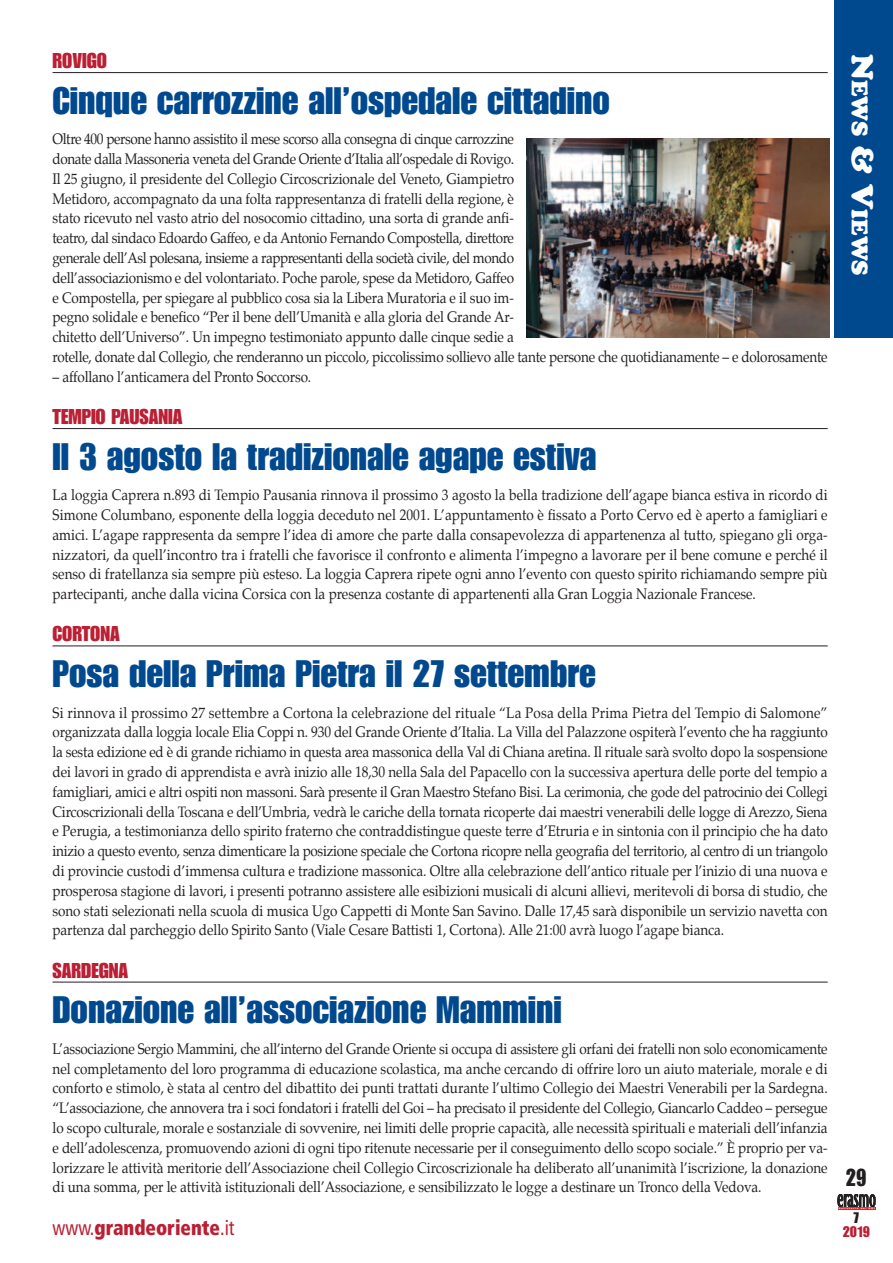
<style>
.page{position:relative;width:893px;height:1263px;background:#fff}
.page>*{position:absolute;margin:0;border:0;box-sizing:border-box;transform-origin:0 0}
.t1{font:37.5px "Impact";color:#01498e}
.t2{font:24px "Impact";color:#231f20;scale:.9 1}
.t3{font:22.5px "Cooper Black Std";color:#fff}
.t4{font:21px "Impact";color:#ba1f33}
.t5{font:900 condensed 21px "Frutiger";color:#ba1f33;scale:.9 1}
.t6{font:15px/19.8px "Palatino";letter-spacing:-.01em;color:#231f20;text-align:justify;scale:.9 1}
.t7{font:15px "Impact";color:#ba1f33}
.t8{font:15px "Impact";color:#231f20}
.t9{font:700 2.1px "Officina Sans";letter-spacing:.2em;color:#fff;scale:1.53 1}
.s1{font-weight:400}
.s2{font-size:30px}
</style>
<div class="page">
<hr style="left:53px;top:72px;width:775px;height:1px;background:#231f20">
<hr style="left:53px;top:428px;width:775px;height:1px;background:#231f20">
<hr style="left:53px;top:646px;width:775px;height:1px;background:#231f20">
<hr style="left:53px;top:982px;width:775px;height:1px;background:#231f20">
<div style="left:834px;top:0;width:59px;height:338px;background:#01498e"></div>
<svg style="left:838px;top:1194px;width:38px;height:13px"></svg>
<hr style="left:838px;top:1207px;width:37px;height:2px;background:#ee1d23">
<img style="left:526px;top:139px;width:303px;height:198px">
<h3 class="t4" style="left:53px;top:53px;width:56px">ROVIGO</h3>
<h1 class="t1" style="left:53px;top:87px;width:559px">Cinque carrozzine all’ospedale cittadino</h1>
<p class="t6" style="left:53px;top:130px;width:863px;text-align:left">Oltre 400 persone hanno assistito il mese scorso alla consegna di cinque carrozzine<br>donate dalla Massoneria veneta del Grande Oriente d’Italia all’ospedale di Rovigo.<br>Il 25 giugno, il presidente del Collegio Circoscrizionale del Veneto, Giampietro<br>Metidoro, accompagnato da una folta rappresentanza di fratelli della regione, è<br>stato ricevuto nel vasto atrio del nosocomio cittadino, una sorta di grande anfi-<br>teatro, dal sindaco Edoardo Gaffeo, e da Antonio Fernando Compostella, direttore<br>generale dell’Asl polesana, insieme a rappresentanti della società civile, del mondo<br>dell’associazionismo e del volontariato. Poche parole, spese da Metidoro, Gaffeo<br>e Compostella, per spiegare al pubblico cosa sia la Libera Muratoria e il suo im-<br>pegno solidale e benefico “Per il bene dell’Umanità e alla gloria del Grande Ar-<br>chitetto dell’Universo”. Un impegno testimoniato appunto dalle cinque sedie a<br>rotelle, donate dal Collegio, che renderanno un piccolo, piccolissimo sollievo alle tante persone che quotidianamente – e dolorosamente</p>
<p class="t6" style="left:53px;top:368px;width:289px">– affollano l’anticamera del Pronto Soccorso.</p>
<h3 class="t4" style="left:53px;top:409px;width:132px">TEMPIO PAUSANIA</h3>
<h1 class="t1" style="left:53px;top:443px;width:546px">Il 3 agosto la tradizionale agape estiva</h1>
<p class="t6" style="left:53px;top:486px;width:863px">La loggia Caprera n.893 di Tempio Pausania rinnova il prossimo 3 agosto la bella tradizione dell’agape bianca estiva in ricordo di Simone Columbano, esponente della loggia deceduto nel 2001. L’appuntamento è fissato a Porto Cervo ed è aperto a famigliari e amici. L’agape rappresenta da sempre l’idea di amore che parte dalla consapevolezza di appartenenza al tutto, spiegano gli orga&shy;nizzatori, da quell’incontro tra i fratelli che favorisce il confronto e alimenta l’impegno a lavorare per il bene comune e perché il senso di fratellanza sia sempre più esteso. La loggia Caprera ripete ogni anno l’evento con questo spirito richiamando sempre più partecipanti, anche dalla vicina Corsica con la presenza costante di appartenenti alla Gran Loggia Nazionale Francese.</p>
<h3 class="t4" style="left:53px;top:626px;width:69px">CORTONA</h3>
<h1 class="t1" style="left:53px;top:660px;width:545px">Posa della Prima Pietra il 27 settembre</h1>
<p class="t6" style="left:52px;top:703px;width:863px">Si rinnova il prossimo 27 settembre a Cortona la celebrazione del rituale “La Posa della Prima Pietra del Tempio di Salomone” organizzata dalla loggia locale Elia Coppi n. 930 del Grande Oriente d’Italia. La Villa del Palazzone ospiterà l’evento che ha raggiunto la sesta edizione ed è di grande richiamo in questa area massonica della Val di Chiana aretina. Il rituale sarà svolto dopo la sospensione dei lavori in grado di apprendista e avrà inizio alle 18,30 nella Sala del Papacello con la successiva apertura delle porte del tempio a famigliari, amici e altri ospiti non massoni. Sarà presente il Gran Maestro Stefano Bisi. La cerimonia, che gode del patrocinio dei Collegi Circoscrizionali della Toscana e dell’Umbria, vedrà le cariche della tornata ricoperte dai maestri venerabili delle logge di Arezzo, Siena e Perugia, a testimonianza dello spirito fraterno che contraddistingue queste terre d’Etruria e in sintonia con il principio che ha dato inizio a questo evento, senza dimenticare la posizione speciale che Cortona ricopre nella geografia del territorio, al centro di un triangolo di provincie custodi d’immensa cultura e tradizione massonica. Oltre alla celebrazione dell’antico rituale per l’inizio di una nuova e prosperosa stagione di lavori, i presenti potranno assistere alle esibizioni musicali di alcuni allievi, meritevoli di borsa di studio, che sono stati selezionati nella scuola di musica Ugo Cappetti di Monte San Savino. Dalle 17,45 sarà disponibile un servizio navetta con partenza dal parcheggio dello Spirito Santo (Viale Cesare Battisti 1, Cortona). Alle 21:00 avrà luogo l’agape bianca.</p>
<h3 class="t4" style="left:53px;top:962px;width:77px">SARDEGNA</h3>
<h1 class="t1" style="left:53px;top:996px;width:511px">Donazione all’associazione Mammini</h1>
<p class="t6" style="left:53px;top:1040px;width:863px">L’associazione Sergio Mammini, che all’interno del Grande Oriente si occupa di assistere gli orfani dei fratelli non solo economicamente nel completamento del loro programma di educazione scolastica, ma anche cercando di offrire loro un aiuto materiale, morale e di conforto e stimolo, è stata al centro del dibattito dei punti trattati durante l’ultimo Collegio dei Maestri Venerabili per la Sardegna. “L’associazione, che annovera tra i soci fondatori i fratelli del Goi – ha precisato il presidente del Collegio, Giancarlo Caddeo – persegue lo scopo culturale, morale e sostanziale di sovvenire, nei limiti delle proprie capacità, alle necessità spirituali e materiali dell’infanzia e dell’adolescenza, promuovendo azioni di ogni tipo ritenute necessarie per il conseguimento dello scopo sociale.” È proprio per va&shy;lorizzare le attività meritorie dell’Associazione cheil Collegio Circoscrizionale ha deliberato all’unanimità l’iscrizione, la donazione di una somma, per le attività istituzionali dell’Associazione, e sensibilizzato le logge a destinare un Tronco della Vedova.</p>
<h3 class="t5" style="left:53px;top:1219px;width:204px"><span class="s1">www.</span>grandeoriente<span class="s1">.it</span></h3>
<h3 class="t3" style="left:868px;top:53px;width:223px;rotate:90deg"><span class="s2">N</span>EWS <span class="s2">&amp; V</span>IEWS</h3>
<h2 class="t2" style="left:846px;top:1169px;width:25px">29</h2>
<p class="t9" style="left:838px;top:1207px;width:25px">Notiziario del GOI</p>
<p class="t8" style="left:853px;top:1212px;width:7px">7</p>
<p class="t7" style="left:843px;top:1226px;width:29px">2019</p>
</div>
